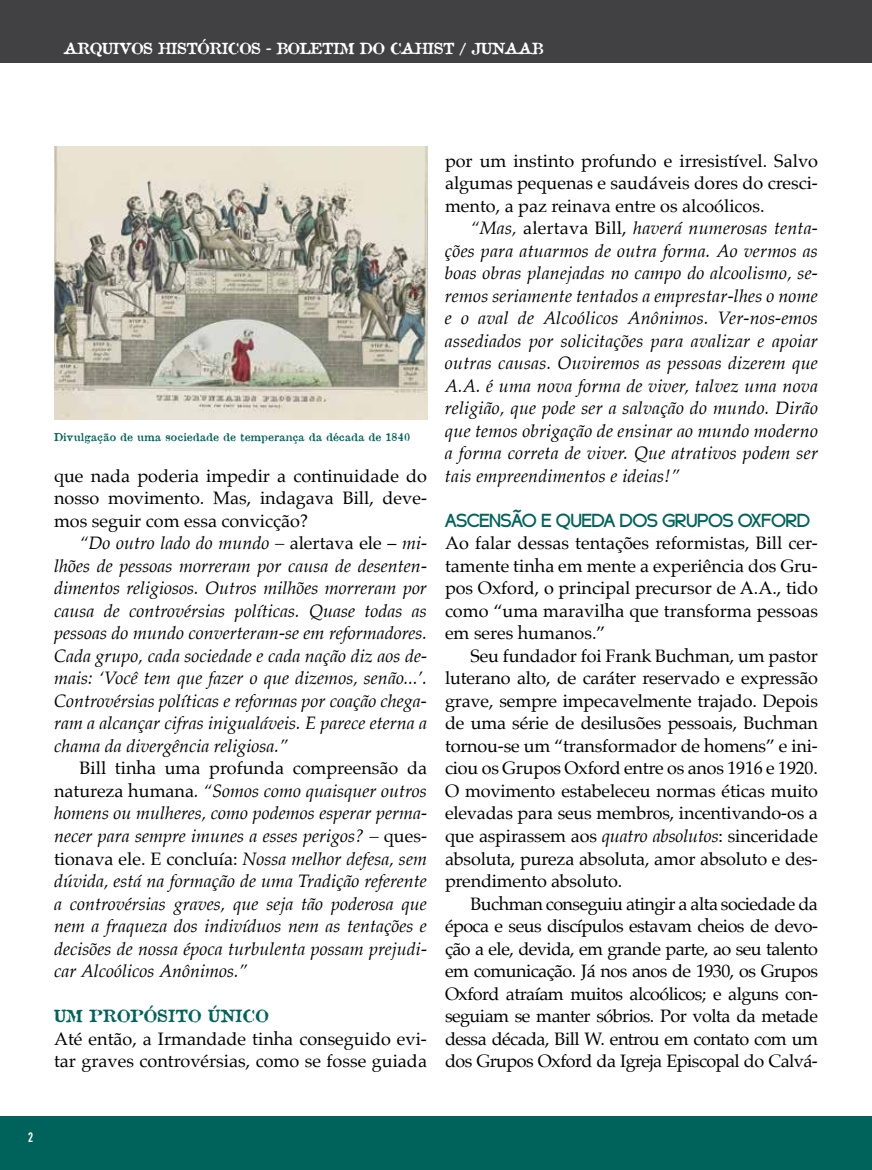
<style>
.page{position:relative;width:872px;height:1170px;background:#fff}
.page>*{position:absolute;margin:0;border:0;box-sizing:border-box;transform-origin:0 0}
.t1{font:italic 18px/22.5px "Palatino";color:#000;text-align:justify}
.t2{font:18px/22.5px "Palatino";color:#000;text-align:justify}
.t3{font:700 16.5px "Compass";color:#00635b}
.t4{font:16.5px "Attic";color:#00635b}
.t5{font:15px "Attic";letter-spacing:-.03em;color:#fff}
.t6{font:13.5px "DIN Engschrift Std";color:#fff}
.t7{font:10.5px "Attic";letter-spacing:.03em;color:#00635b}
.s1{font-style:normal}
.s2{font-style:italic}
</style>
<div class="page">
<div style="left:0;top:0;width:872px;height:63px;background:#414042"></div>
<div style="left:0;top:1115px;width:872px;height:54px;background:#00635b"></div>
<img style="left:54px;top:147px;width:373px;height:273px">
<p class="t5" style="left:64px;top:38px;width:481px">ARQUIVOS HISTÓRICOS - BOLETIM DO CAHIST / JUNAAB</p>
<p class="t7" style="left:54px;top:430px;width:358px">Divulgação de uma sociedade de temperança da década de 1840</p>
<p class="t2" style="left:54px;top:464px;width:374px">que nada poderia impedir a continuidade do nosso movimento. Mas, indagava Bill, deve&shy;mos seguir com essa convicção?</p>
<p class="t1" style="left:54px;top:531px;width:374px;text-indent:26px">“Do outro lado do mundo – <span class="s1">alertava ele –</span> mi&shy;lhões de pessoas morreram por causa de desenten&shy;dimentos religiosos. Outros milhões morreram por causa de controvérsias políticas. Quase todas as pessoas do mundo converteram-se em reformadores.<br>Cada grupo, cada sociedade e cada nação diz aos de&shy;mais: ‘Você tem que fazer o que dizemos, senão...’.<br>Controvérsias políticas e reformas por coação chega&shy;ram a alcançar cifras inigualáveis. E parece eterna a chama da divergência religiosa.”</p>
<p class="t1" style="left:54px;top:756px;width:374px;text-indent:26px"><span class="s1">Bill tinha uma profunda compreensão da natureza humana</span>. “Somos como quaisquer outros homens ou mulheres, como podemos esperar perma&shy;necer para sempre imunes a esses perigos? – <span class="s1">ques&shy;tionava ele. E concluía:</span> Nossa melhor defesa, sem dúvida, está na formação de uma Tradição referente a controvérsias graves, que seja tão poderosa que nem a fraqueza dos indivíduos nem as tentações e decisões de nossa época turbulenta possam prejudi&shy;car Alcoólicos Anônimos.”</p>
<p class="t4" style="left:54px;top:1004px;width:216px">UM PROPÓSITO ÚNICO</p>
<p class="t2" style="left:54px;top:1027px;width:374px">Até então, a Irmandade tinha conseguido evi&shy;tar graves controvérsias, como se fosse guiada</p>
<p class="t2" style="left:445px;top:149px;width:374px">por um instinto profundo e irresistível. Salvo algumas pequenas e saudáveis dores do cresci&shy;mento, a paz reinava entre os alcoólicos.</p>
<p class="t1" style="left:445px;top:216px;width:374px;text-indent:26px">“Mas, <span class="s1">alertava Bill,</span> haverá numerosas tenta&shy;ções para atuarmos de outra forma. Ao vermos as boas obras planejadas no campo do alcoolismo, se&shy;remos seriamente tentados a emprestar-lhes o nome e o aval de Alcoólicos Anônimos. Ver-nos-emos assediados por solicitações para avalizar e apoiar outras causas. Ouviremos as pessoas dizerem que A.A. é uma nova forma de viver, talvez uma nova religião, que pode ser a salvação do mundo. Dirão que temos obrigação de ensinar ao mundo moderno a forma correta de viver. Que atrativos podem ser tais empreendimentos e ideias!”</p>
<p class="t3" style="left:445px;top:507px;width:366px">ASCENSÃO E QUEDA DOS GRUPOS OXFORD</p>
<p class="t2" style="left:445px;top:532px;width:374px">Ao falar dessas tentações reformistas, Bill cer&shy;tamente tinha em mente a experiência dos Gru&shy;pos Oxford, o principal precursor de A.A., tido como “uma maravilha que transforma pessoas em seres humanos.”</p>
<p class="t2" style="left:445px;top:644px;width:374px;text-indent:26px">Seu fundador foi Frank Buchman, um pastor luterano alto, de caráter reservado e expressão grave, sempre impecavelmente trajado. Depois de uma série de desilusões pessoais, Buchman tornou-se um “transformador de homens” e ini&shy;ciou os Grupos Oxford entre os anos 1916 e 1920.<br>O movimento estabeleceu normas éticas muito elevadas para seus membros, incentivando-os a que aspirassem aos <span class="s2">quatro absolutos</span>: sinceridade absoluta, pureza absoluta, amor absoluto e des&shy;prendimento absoluto.</p>
<p class="t2" style="left:445px;top:892px;width:374px;text-indent:26px">Buchman conseguiu atingir a alta sociedade da época e seus discípulos estavam cheios de devo&shy;ção a ele, devida, em grande parte, ao seu talento em comunicação. Já nos anos de 1930, os Grupos Oxford atraíam muitos alcoólicos; e alguns con&shy;seguiam se manter sóbrios. Por volta da metade dessa década, Bill W. entrou em contato com um dos Grupos Oxford da Igreja Episcopal do Calvá-</p>
<p class="t6" style="left:28px;top:1128px;width:7px">2</p>
</div>
